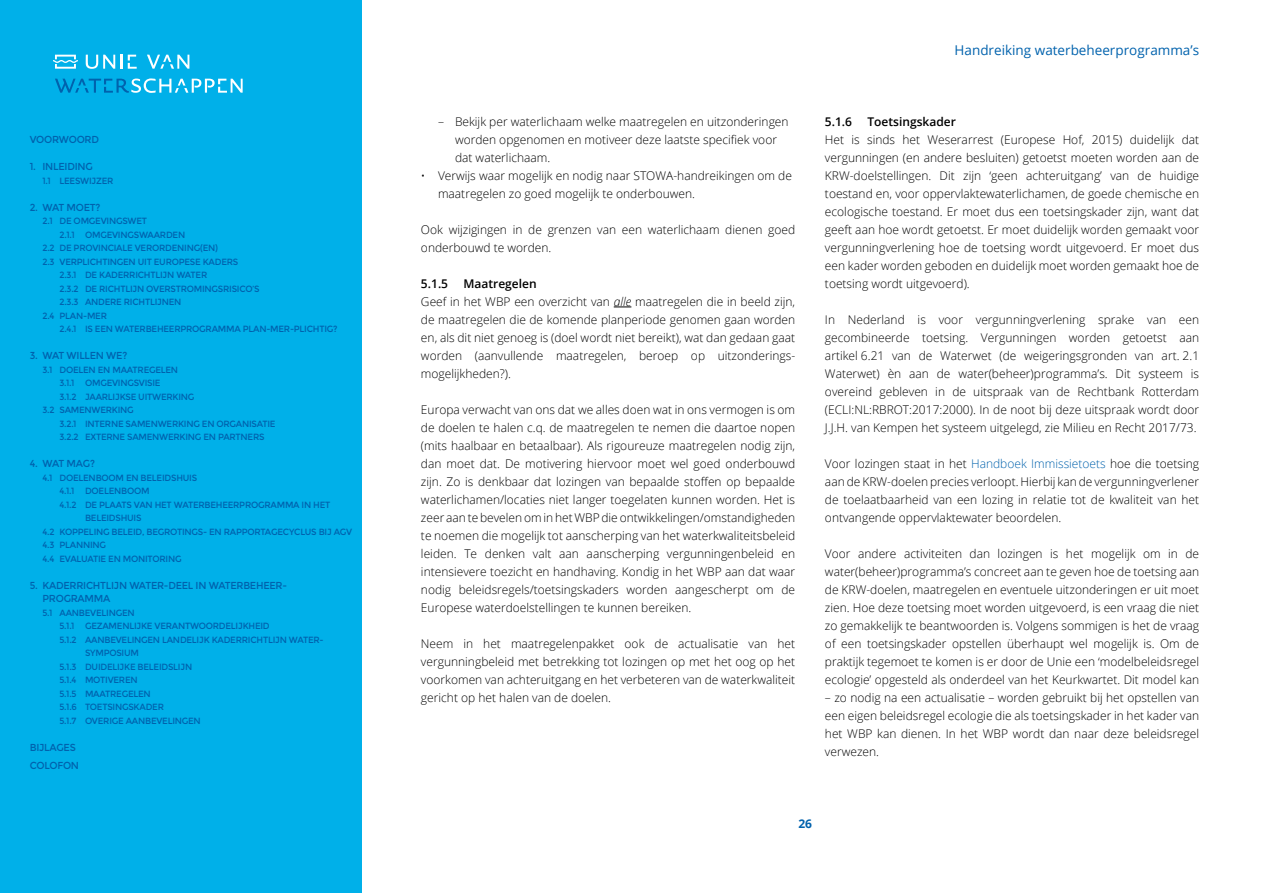
<style>
.page{position:relative;width:1263px;height:893px;background:#fff}
.page>*{position:absolute;margin:0;border:0;box-sizing:border-box;transform-origin:0 0}
.t1{font:13.5px "Open Sans";color:#0062ad}
.Leestekst{font:300 12px/18px "Open Sans";color:#000;text-align:justify}
.t2{font:600 12px "Open Sans";color:#000}
.t3{font:700 12px "Open Sans";color:#0062ad}
.t4{font:10.2px/13.5px "Montserrat";letter-spacing:-.025em;color:#0062ad;scale:.96 1}
.t5{font:9px "Montserrat";letter-spacing:-.025em;color:#0062ad;scale:.96 1}
.s1{font-style:italic}
.s2{color:#0062ad}
</style>
<div class="page">
<div style="left:0;top:0;width:361px;height:893px;background:#00b0e9"></div>
<svg style="left:53px;top:55px;width:25px;height:14px"></svg>
<svg style="left:86px;top:55px;width:29px;height:14px"></svg>
<hr style="left:120px;top:55px;width:3px;height:14px;background:#fff">
<svg style="left:128px;top:55px;width:9px;height:14px"></svg>
<svg style="left:147px;top:55px;width:42px;height:14px"></svg>
<svg style="left:55px;top:78px;width:188px;height:15px"></svg>
<svg style="left:614px;top:307px;width:17px;height:1px"></svg>
<p class="t4" style="left:30px;top:133px;width:74px">VOORWOORD</p>
<p class="t4" style="left:30px;top:160px;width:67px">1. INLEIDING</p>
<p class="t5" style="left:43px;top:175px;width:75px">1.1 LEESWIJZER</p>
<p class="t4" style="left:30px;top:201px;width:75px">2. WAT MOET?</p>
<p class="t5" style="left:43px;top:216px;width:110px">2.1 DE OMGEVINGSWET</p>
<p class="t5" style="left:60px;top:229px;width:132px">2.1.1 OMGEVINGSWAARDEN</p>
<p class="t5" style="left:43px;top:243px;width:184px">2.2 DE PROVINCIALE VERORDENING(EN)</p>
<p class="t5" style="left:43px;top:256px;width:205px">2.3 VERPLICHTINGEN UIT EUROPESE KADERS</p>
<p class="t5" style="left:60px;top:270px;width:155px">2.3.1 DE KADERRICHTLIJN WATER</p>
<p class="t5" style="left:60px;top:283px;width:210px">2.3.2 DE RICHTLIJN OVERSTROMINGSRISICO’S</p>
<p class="t5" style="left:60px;top:297px;width:128px">2.3.3 ANDERE RICHTLIJNEN</p>
<p class="t5" style="left:43px;top:310px;width:69px">2.4 PLAN-MER</p>
<p class="t5" style="left:60px;top:324px;width:291px">2.4.1 IS EEN WATERBEHEERPROGRAMMA PLAN-MER-PLICHTIG?</p>
<p class="t4" style="left:30px;top:349px;width:103px">3. WAT WILLEN WE?</p>
<p class="t5" style="left:43px;top:364px;width:143px">3.1 DOELEN EN MAATREGELEN</p>
<p class="t5" style="left:60px;top:378px;width:107px">3.1.1 OMGEVINGSVISIE</p>
<p class="t5" style="left:60px;top:391px;width:142px">3.1.2 JAARLIJKSE UITWERKING</p>
<p class="t5" style="left:43px;top:405px;width:97px">3.2 SAMENWERKING</p>
<p class="t5" style="left:60px;top:418px;width:227px">3.2.1 INTERNE SAMENWERKING EN ORGANISATIE</p>
<p class="t5" style="left:60px;top:432px;width:215px">3.2.2 EXTERNE SAMENWERKING EN PARTNERS</p>
<p class="t4" style="left:30px;top:457px;width:69px">4. WAT MAG?</p>
<p class="t5" style="left:43px;top:472px;width:163px">4.1 DOELENBOOM EN BELEIDSHUIS</p>
<p class="t5" style="left:60px;top:486px;width:95px">4.1.1 DOELENBOOM</p>
<p class="t5" style="left:60px;top:499px;width:284px">4.1.2 DE PLAATS VAN HET WATERBEHEERPROGRAMMA IN HET</p>
<p class="t5" style="left:85px;top:513px;width:60px">BELEIDSHUIS</p>
<p class="t5" style="left:43px;top:526px;width:324px">4.2 KOPPELING BELEID, BEGROTINGS- EN RAPPORTAGECYCLUS BIJ AGV</p>
<p class="t5" style="left:43px;top:540px;width:68px">4.3 PLANNING</p>
<p class="t5" style="left:43px;top:553px;width:146px">4.4 EVALUATIE EN MONITORING</p>
<p class="t4" style="left:43px;top:579px;width:256px;text-indent:-13px">5. KADERRICHTLIJN WATER-DEEL IN WATERBEHEER-<br>PROGRAMMA</p>
<p class="t5" style="left:43px;top:607px;width:97px">5.1 AANBEVELINGEN</p>
<p class="t5" style="left:60px;top:621px;width:220px">5.1.1 GEZAMENLIJKE VERANTWOORDELIJKHEID</p>
<p class="t5" style="left:60px;top:634px;width:277px">5.1.2 AANBEVELINGEN LANDELIJK KADERRICHTLIJN WATER-</p>
<p class="t5" style="left:85px;top:648px;width:58px">SYMPOSIUM</p>
<p class="t5" style="left:60px;top:661px;width:140px">5.1.3 DUIDELIJKE BELEIDSLIJN</p>
<p class="t5" style="left:60px;top:675px;width:83px">5.1.4 MOTIVEREN</p>
<p class="t5" style="left:60px;top:688px;width:97px">5.1.5 MAATREGELEN</p>
<p class="t5" style="left:60px;top:702px;width:110px">5.1.6 TOETSINGSKADER</p>
<p class="t5" style="left:60px;top:715px;width:149px">5.1.7 OVERIGE AANBEVELINGEN</p>
<p class="t4" style="left:30px;top:738px;width:53px;line-height:18px">BIJLAGES<br>COLOFON</p>
<p class="Leestekst" style="left:455px;top:112px;width:335px;text-align:left;text-indent:-17px">– Bekijk per waterlichaam welke maatregelen en uitzonderingen worden opgenomen en motiveer deze laatste specifiek voor dat waterlichaam.</p>
<p class="Leestekst" style="left:438px;top:166px;width:355px;text-indent:-17px">• Verwijs waar mogelijk en nodig naar STOWA-handreikingen om de maatregelen zo goed mogelijk te onderbouwen.</p>
<p class="Leestekst" style="left:421px;top:220px;width:376px">Ook wijzigingen in de grenzen van een waterlichaam dienen goed onderbouwd te worden.</p>
<h3 class="t2" style="left:421px;top:275px;width:29px">5.1.5</h3>
<h3 class="t2" style="left:463px;top:275px;width:75px">Maatregelen</h3>
<p class="Leestekst" style="left:421px;top:292px;width:376px">Geef in het WBP een overzicht van <span class="s1">alle</span> maatregelen die in beeld zijn, de maatregelen die de komende planperiode genomen gaan worden en, als dit niet genoeg is (doel wordt niet bereikt), wat dan gedaan gaat worden (aanvullende maatregelen, beroep op uitzonderings&shy;mogelijkheden?).</p>
<p class="Leestekst" style="left:421px;top:400px;width:376px">Europa verwacht van ons dat we alles doen wat in ons vermogen is om de doelen te halen c.q. de maatregelen te nemen die daartoe nopen (mits haalbaar en betaalbaar). Als rigoureuze maatregelen nodig zijn, dan moet dat. De motivering hiervoor moet wel goed onderbouwd zijn. Zo is denkbaar dat lozingen van bepaalde stoffen op bepaalde waterlichamen/locaties niet langer toegelaten kunnen worden. Het is zeer aan te bevelen om in het WBP die ontwikkelingen/omstandigheden te noemen die mogelijk tot aanscherping van het waterkwaliteitsbeleid leiden. Te denken valt aan aanscherping vergunningenbeleid en intensievere toezicht en handhaving. Kondig in het WBP aan dat waar nodig beleidsregels/toetsingskaders worden aangescherpt om de Europese waterdoelstellingen te kunnen bereiken.</p>
<p class="Leestekst" style="left:421px;top:634px;width:376px">Neem in het maatregelenpakket ook de actualisatie van het vergunningbeleid met betrekking tot lozingen op met het oog op het voorkomen van achteruitgang en het verbeteren van de waterkwaliteit gericht op het halen van de doelen.</p>
<p class="t1" style="left:954px;top:40px;width:246px">Handreiking waterbeheerprogramma’s</p>
<h3 class="t2" style="left:825px;top:113px;width:29px">5.1.6</h3>
<h3 class="t2" style="left:867px;top:113px;width:90px">Toetsingskader</h3>
<p class="Leestekst" style="left:825px;top:130px;width:376px">Het is sinds het Weserarrest (Europese Hof, 2015) duidelijk dat vergunningen (en andere besluiten) getoetst moeten worden aan de KRW-doelstellingen. Dit zijn ‘geen achteruitgang’ van de huidige toestand en, voor oppervlaktewaterlichamen, de goede chemische en ecologische toestand. Er moet dus een toetsingskader zijn, want dat geeft aan hoe wordt getoetst. Er moet duidelijk worden gemaakt voor vergunningverlening hoe de toetsing wordt uitgevoerd. Er moet dus een kader worden geboden en duidelijk moet worden gemaakt hoe de toetsing wordt uitgevoerd).</p>
<p class="Leestekst" style="left:825px;top:310px;width:376px">In Nederland is voor vergunningverlening sprake van een gecombineerde toetsing. Vergunningen worden getoetst aan artikel 6.21 van de Waterwet (de weigeringsgronden van art. 2.1<br>Waterwet) èn aan de water(beheer)programma’s. Dit systeem is overeind gebleven in de uitspraak van de Rechtbank Rotterdam (ECLI:NL:RBROT:2017:2000). In de noot bij deze uitspraak wordt door J.J.H. van Kempen het systeem uitgelegd, zie Milieu en Recht 2017/73.</p>
<p class="Leestekst" style="left:825px;top:454px;width:376px">Voor lozingen staat in het <span class="s2">Handboek Immissietoets</span> hoe die toetsing aan de KRW-doelen precies verloopt. Hierbij kan de vergunningverlener de toelaatbaarheid van een lozing in relatie tot de kwaliteit van het ontvangende oppervlaktewater beoordelen.</p>
<p class="Leestekst" style="left:825px;top:544px;width:376px">Voor andere activiteiten dan lozingen is het mogelijk om in de water(beheer)programma’s concreet aan te geven hoe de toetsing aan de KRW-doelen, maatregelen en eventuele uitzonderingen er uit moet zien. Hoe deze toetsing moet worden uitgevoerd, is een vraag die niet zo gemakkelijk te beantwoorden is. Volgens sommigen is het de vraag of een toetsingskader opstellen überhaupt wel mogelijk is. Om de praktijk tegemoet te komen is er door de Unie een ‘modelbeleidsregel ecologie’ opgesteld als onderdeel van het Keurkwartet. Dit model kan</p>
<p class="Leestekst" style="left:825px;top:688px;width:376px">– zo nodig na een actualisatie – worden gebruikt bij het opstellen van een eigen beleidsregel ecologie die als toetsingskader in het kader van het WBP kan dienen. In het WBP wordt dan naar deze beleidsregel verwezen.</p>
<p class="t3" style="left:798px;top:815px;width:15px">26</p>
</div>
